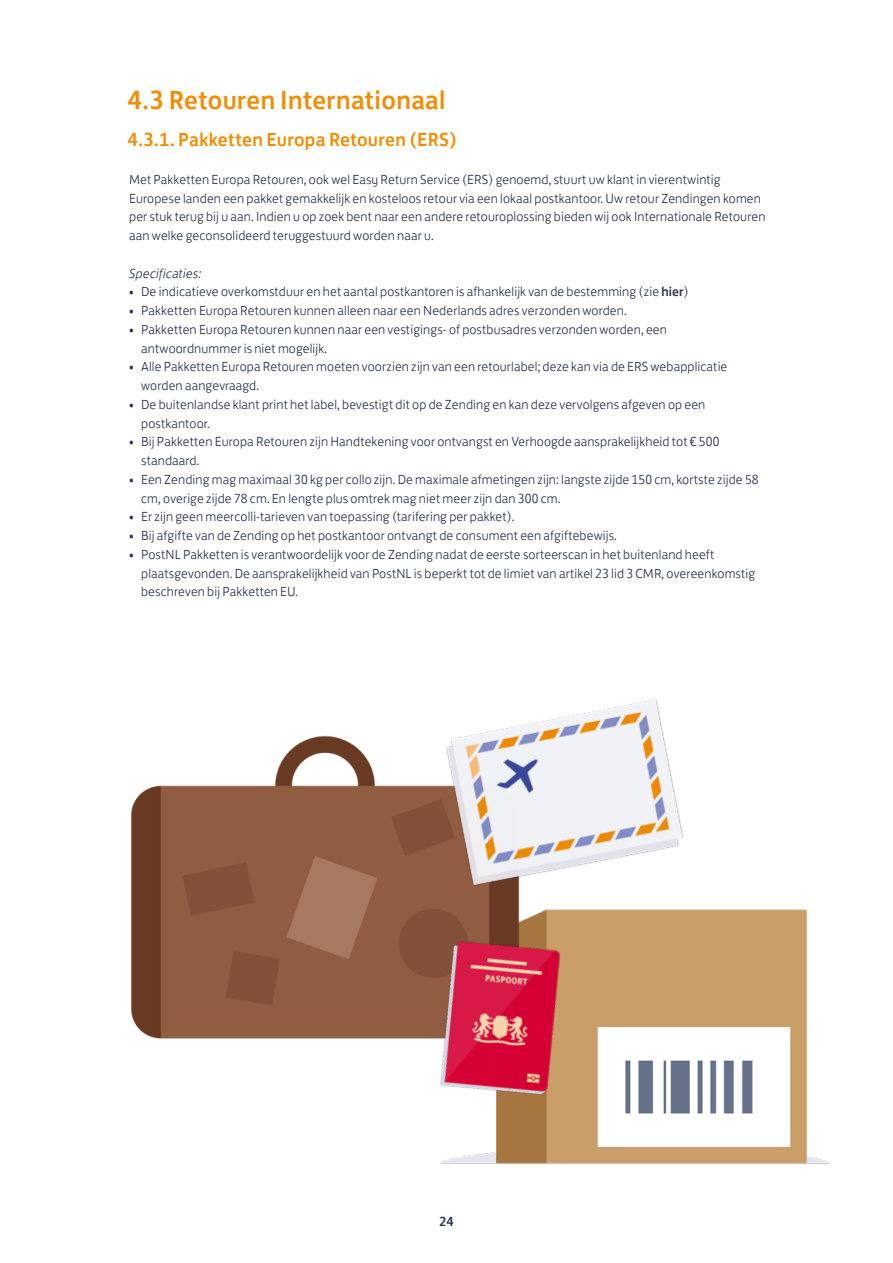
<style>
.page{position:relative;width:893px;height:1263px;background:#fff}
.page>*{position:absolute;margin:0;border:0;box-sizing:border-box;transform-origin:0 0}
.t1{font:500 27px "Post NL";letter-spacing:.015em;color:#f28c00}
.t2{font:500 19.5px "Post NL";letter-spacing:.015em;color:#f28c00}
.t3{font:300 13.5px/18.8px "Post NL";letter-spacing:.01em;color:#27324c}
.t4{font:italic 300 13.5px "Post NL";letter-spacing:.01em;color:#27324c}
.t5{font:500 13.5px "Post NL";color:#27324c}
.s1{font-weight:500}
</style>
<div class="page">
<img style="left:440px;top:909px;width:390px;height:255px">
<img style="left:131px;top:735px;width:509px;height:390px">
<img style="left:411px;top:699px;width:311px;height:248px">
<img style="left:367px;top:888px;width:269px;height:269px">
<h1 class="t1" style="left:128px;top:78px;width:320px">4.3 Retouren Internationaal</h1>
<h2 class="t2" style="left:128px;top:124px;width:331px">4.3.1. Pakketten Europa Retouren (ERS)</h2>
<p class="t3" style="left:129px;top:169px;width:638px">Met Pakketten Europa Retouren, ook wel Easy Return Service (ERS) genoemd, stuurt uw klant in vierentwintig Europese landen een pakket gemakkelijk en kosteloos retour via een lokaal postkantoor. Uw retour Zendingen komen per stuk terug bij u aan. Indien u op zoek bent naar een andere retouroplossing bieden wij ook Internationale Retouren aan welke geconsolideerd teruggestuurd worden naar u.</p>
<p class="t4" style="left:129px;top:263px;width:74px">Specificaties:</p>
<p class="t3" style="left:129px;top:281px;width:561px">• De indicatieve overkomstduur en het aantal postkantoren is afhankelijk van de bestemming (zie <span class="s1">hier</span>)</p>
<p class="t3" style="left:129px;top:300px;width:499px">• Pakketten Europa Retouren kunnen alleen naar een Nederlands adres verzonden worden.</p>
<p class="t3" style="left:141px;top:319px;width:527px;text-indent:-12px">• Pakketten Europa Retouren kunnen naar een vestigings- of postbusadres verzonden worden, een antwoordnummer is niet mogelijk.</p>
<p class="t3" style="left:141px;top:356px;width:588px;text-indent:-12px">• Alle Pakketten Europa Retouren moeten voorzien zijn van een retourlabel; deze kan via de ERS webapplicatie worden aangevraagd.</p>
<p class="t3" style="left:141px;top:394px;width:566px;text-indent:-12px">• De buitenlandse klant print het label, bevestigt dit op de Zending en kan deze vervolgens afgeven op een postkantoor.</p>
<p class="t3" style="left:141px;top:431px;width:580px;text-indent:-12px">• Bij Pakketten Europa Retouren zijn Handtekening voor ontvangst en Verhoogde aansprakelijkheid tot € 500 standaard.</p>
<p class="t3" style="left:141px;top:469px;width:619px;text-indent:-12px">• Een Zending mag maximaal 30 kg per collo zijn. De maximale afmetingen zijn: langste zijde 150 cm, kortste zijde 58 cm, overige zijde 78 cm. En lengte plus omtrek mag niet meer zijn dan 300 cm.</p>
<p class="t3" style="left:129px;top:506px;width:387px">• Er zijn geen meercolli-tarieven van toepassing (tarifering per pakket).</p>
<p class="t3" style="left:129px;top:525px;width:489px">• Bij afgifte van de Zending op het postkantoor ontvangt de consument een afgiftebewijs.</p>
<p class="t3" style="left:141px;top:544px;width:616px;text-indent:-12px">• PostNL Pakketten is verantwoordelijk voor de Zending nadat de eerste sorteerscan in het buitenland heeft plaatsgevonden. De aansprakelijkheid van PostNL is beperkt tot de limiet van artikel 23 lid 3 CMR, overeenkomstig beschreven bij Pakketten EU.</p>
<p class="t5" style="left:439px;top:1211px;width:16px">24</p>
</div>
